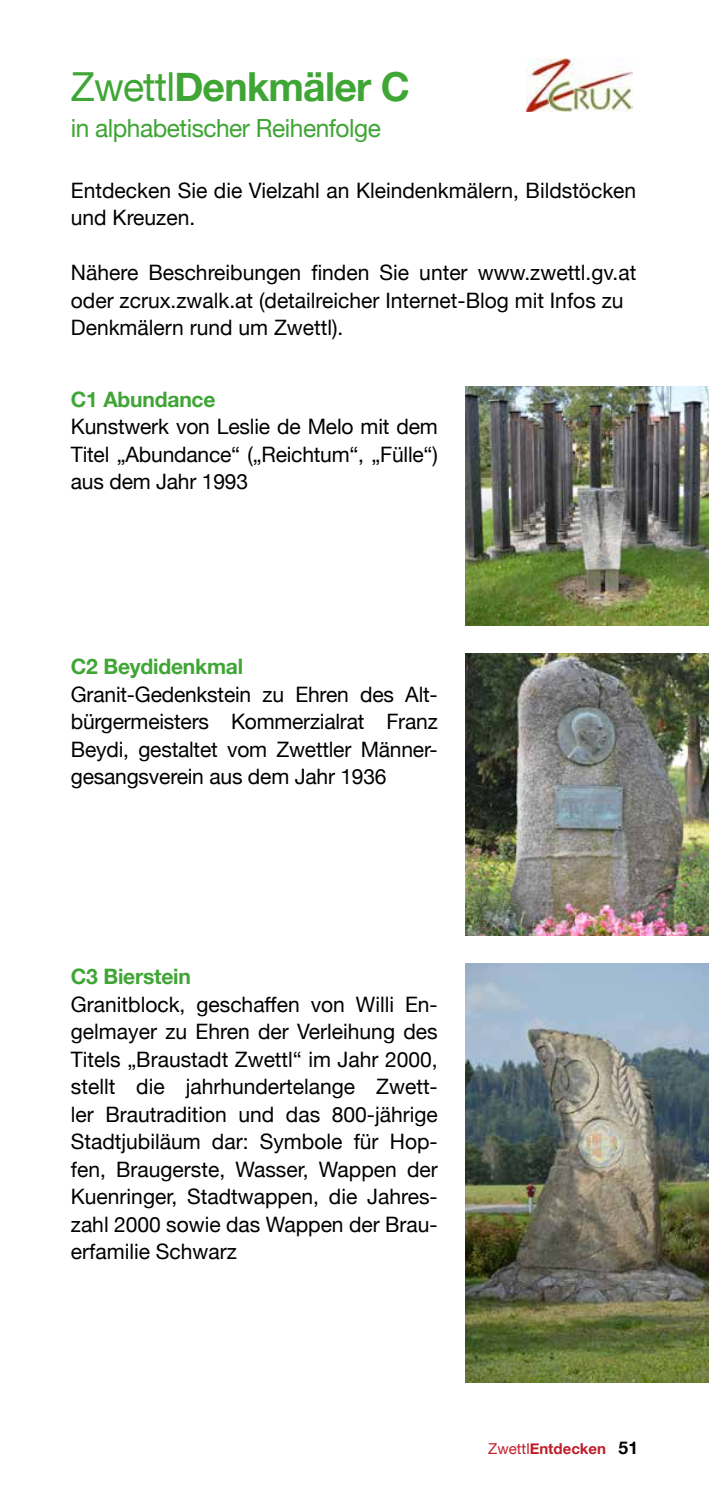
<style>
.page{position:relative;width:709px;height:1489px;background:#fff}
.page>*{position:absolute;margin:0;border:0;box-sizing:border-box;transform-origin:0 0}
.t1{font:700 40px "Helvetica Neue";letter-spacing:-.02em;color:#3fa535}
.t2{font:25px "Helvetica Neue";letter-spacing:-.02em;color:#3fa535}
.t3{font:21.25px/27.5px "Helvetica Neue";color:#000;text-align:justify}
.t4{font:700 21.25px "Helvetica Neue";letter-spacing:-.01em;color:#3fa535}
.t5{font:700 15px "Helvetica Neue";color:#be1d28}
.s1{font-weight:400}
.s2{font-size:17.5px;color:#000}
</style>
<div class="page">
<img style="left:465px;top:653px;width:244px;height:282px">
<img style="left:465px;top:386px;width:244px;height:239px">
<img style="left:465px;top:963px;width:244px;height:419px">
<img style="left:526px;top:58px;width:106px;height:54px">
<h1 class="t1" style="left:71px;top:55px;width:340px"><span class="s1">Zwettl</span>Denkmäler C</h1>
<p class="t2" style="left:71px;top:110px;width:311px">in alphabetischer Reihenfolge</p>
<p class="t3" style="left:71px;top:177px;width:567px">Entdecken Sie die Vielzahl an Kleindenkmälern, Bildstöcken und Kreuzen.</p>
<p class="t3" style="left:71px;top:260px;width:567px;text-align:left">Nähere Beschreibungen finden Sie unter www.zwettl.gv.at oder zcrux.zwalk.at (detailreicher Internet-Blog mit Infos zu<br>Denkmälern rund um Zwettl).</p>
<p class="t4" style="left:71px;top:382px;width:146px">C1 Abundance</p>
<p class="t3" style="left:71px;top:414px;width:368px">Kunstwerk von Leslie de Melo mit dem Titel „Abundance“ („Reichtum“, „Fülle“) aus dem Jahr 1993</p>
<p class="t4" style="left:71px;top:649px;width:174px">C2 Beydidenkmal</p>
<p class="t3" style="left:71px;top:681px;width:368px">Granit-Gedenkstein zu Ehren des Alt&shy;bürgermeisters Kommerzialrat Franz Beydi, gestaltet vom Zwettler Männer&shy;gesangsverein aus dem Jahr 1936</p>
<p class="t4" style="left:71px;top:959px;width:121px">C3 Bierstein</p>
<p class="t3" style="left:71px;top:991px;width:368px">Granitblock, geschaffen von Willi En&shy;gelmayer zu Ehren der Verleihung des Titels „Braustadt Zwettl“ im Jahr 2000, stellt die jahrhundertelange Zwett&shy;ler Brautradition und das 800-jährige Stadtjubiläum dar: Symbole für Hop&shy;fen, Braugerste, Wasser, Wappen der Kuenringer, Stadtwappen, die Jahres&shy;zahl 2000 sowie das Wappen der Brau&shy;erfamilie Schwarz</p>
<p class="t5" style="left:488px;top:1436px;width:151px"><span class="s1">Zwettl</span>Entdecken <span class="s2">51</span></p>
</div>
